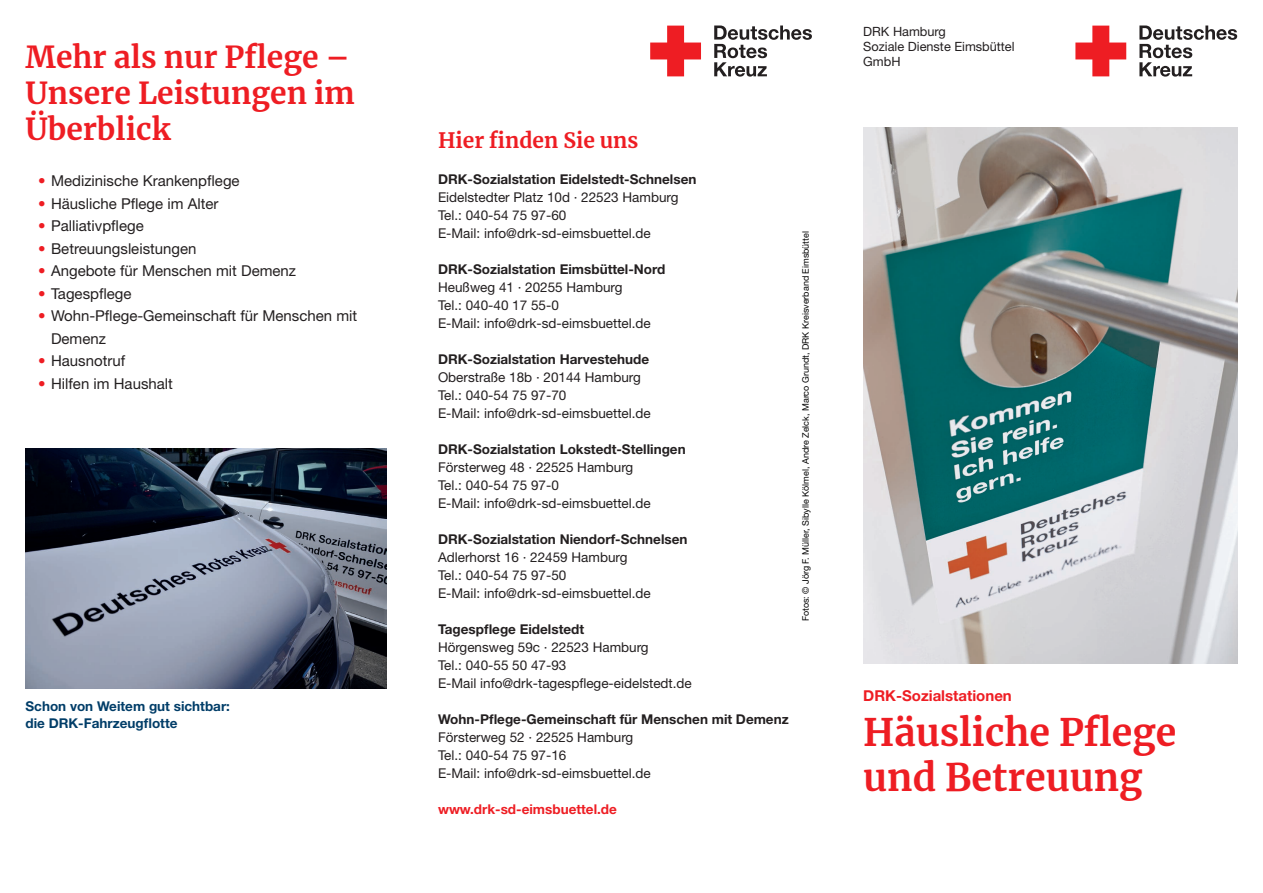
<style>
.page{position:relative;width:1263px;height:893px;background:#fff}
.page>*{position:absolute;margin:0;border:0;box-sizing:border-box;transform-origin:0 0}
.t1{font:700 37.5px/45px "Merriweather";color:#ee1d23}
.t2{font:700 30px/36px "Merriweather";color:#ee1d23}
.t3{font:700 21px "Merriweather";color:#ee1d23}
.t4{font:15px/22.5px "Helvetica Neue";color:#231f20}
.t5{font:700 15px "Helvetica Neue";color:#ee1d23}
.t6{font:13.5px/18px "Helvetica Neue";color:#231f20}
.t7{font:700 13.5px "Helvetica Neue";color:#231f20}
.t8{font:700 13.5px/16.5px "Helvetica Neue";color:#003d68}
.t9{font:700 13.5px "Helvetica Neue";color:#ee1d23}
.t10{font:12.75px/15px "Helvetica Neue";color:#231f20}
.t11{font:9px "Helvetica Neue";color:#000}
.s1{color:#ee1d23}
</style>
<div class="page">
<svg style="left:1075px;top:26px;width:51px;height:50px"></svg>
<svg style="left:1139px;top:26px;width:98px;height:51px"></svg>
<img style="left:863px;top:128px;width:374px;height:535px">
<svg style="left:650px;top:26px;width:51px;height:50px"></svg>
<svg style="left:714px;top:26px;width:98px;height:51px"></svg>
<img style="left:26px;top:449px;width:361px;height:239px">
<h2 class="t2" style="left:26px;top:38px;width:331px">Mehr als nur Pflege –<br>Unsere Leistungen im<br>Überblick</h2>
<p class="t4" style="left:38px;top:169px;width:203px"><span class="s1">•</span> Medizinische Krankenpflege</p>
<p class="t4" style="left:38px;top:192px;width:182px"><span class="s1">•</span> Häusliche Pflege im Alter</p>
<p class="t4" style="left:38px;top:214px;width:107px"><span class="s1">•</span> Palliativpflege</p>
<p class="t4" style="left:38px;top:237px;width:160px"><span class="s1">•</span> Betreuungsleistungen</p>
<p class="t4" style="left:38px;top:259px;width:259px"><span class="s1">•</span> Angebote für Menschen mit Demenz</p>
<p class="t4" style="left:38px;top:282px;width:95px"><span class="s1">•</span> Tagespflege</p>
<p class="t4" style="left:51px;top:304px;width:308px;text-indent:-13px"><span class="s1">•</span> Wohn-Pflege-Gemeinschaft für Menschen mit<br>Demenz</p>
<p class="t4" style="left:38px;top:349px;width:88px"><span class="s1">•</span> Hausnotruf</p>
<p class="t4" style="left:38px;top:372px;width:136px"><span class="s1">•</span> Hilfen im Haushalt</p>
<p class="t8" style="left:26px;top:698px;width:206px">Schon von Weitem gut sichtbar: die DRK-Fahrzeugflotte</p>
<h3 class="t3" style="left:438px;top:126px;width:202px">Hier finden Sie uns</h3>
<p class="t7" style="left:438px;top:171px;width:260px">DRK-Sozialstation Eidelstedt-Schnelsen</p>
<p class="t6" style="left:438px;top:188px;width:242px">Eidelstedter Platz 10d · 22523 Hamburg<br>Tel.: 040-54 75 97-60<br>E-Mail: info@drk-sd-eimsbuettel.de</p>
<p class="t7" style="left:438px;top:261px;width:229px">DRK-Sozialstation Eimsbüttel-Nord</p>
<p class="t6" style="left:438px;top:278px;width:214px">Heußweg 41 · 20255 Hamburg<br>Tel.: 040-40 17 55-0<br>E-Mail: info@drk-sd-eimsbuettel.de</p>
<p class="t7" style="left:438px;top:351px;width:213px">DRK-Sozialstation Harvestehude</p>
<p class="t6" style="left:438px;top:368px;width:214px">Oberstraße 18b · 20144 Hamburg<br>Tel.: 040-54 75 97-70<br>E-Mail: info@drk-sd-eimsbuettel.de</p>
<p class="t7" style="left:438px;top:441px;width:249px">DRK-Sozialstation Lokstedt-Stellingen</p>
<p class="t6" style="left:438px;top:458px;width:214px">Försterweg 48 · 22525 Hamburg<br>Tel.: 040-54 75 97-0<br>E-Mail: info@drk-sd-eimsbuettel.de</p>
<p class="t7" style="left:438px;top:531px;width:251px">DRK-Sozialstation Niendorf-Schnelsen</p>
<p class="t6" style="left:438px;top:548px;width:214px">Adlerhorst 16 · 22459 Hamburg<br>Tel.: 040-54 75 97-50<br>E-Mail: info@drk-sd-eimsbuettel.de</p>
<p class="t7" style="left:438px;top:621px;width:148px">Tagespflege Eidelstedt</p>
<p class="t6" style="left:438px;top:638px;width:255px">Hörgensweg 59c · 22523 Hamburg<br>Tel.: 040-55 50 47-93<br>E-Mail info@drk-tagespflege-eidelstedt.de</p>
<p class="t7" style="left:438px;top:711px;width:352px">Wohn-Pflege-Gemeinschaft für Menschen mit Demenz</p>
<p class="t6" style="left:438px;top:728px;width:214px">Försterweg 52 · 22525 Hamburg<br>Tel.: 040-54 75 97-16<br>E-Mail: info@drk-sd-eimsbuettel.de</p>
<p class="t9" style="left:438px;top:801px;width:180px">www.drk-sd-eimsbuettel.de</p>
<p class="t11" style="left:800px;top:621px;width:392px;rotate:-90deg">Fotos: © Jörg F. Müller, Sibylle Kölmel, Andre Zelck, Marco Grundt, DRK Kreisverband Eimsbüttel</p>
<p class="t10" style="left:863px;top:23px;width:153px">DRK Hamburg<br>Soziale Dienste Eimsbüttel<br>GmbH</p>
<p class="t5" style="left:863px;top:686px;width:150px">DRK-Sozialstationen</p>
<h1 class="t1" style="left:863px;top:708px;width:315px">Häusliche Pflege und Betreuung</h1>
</div>
